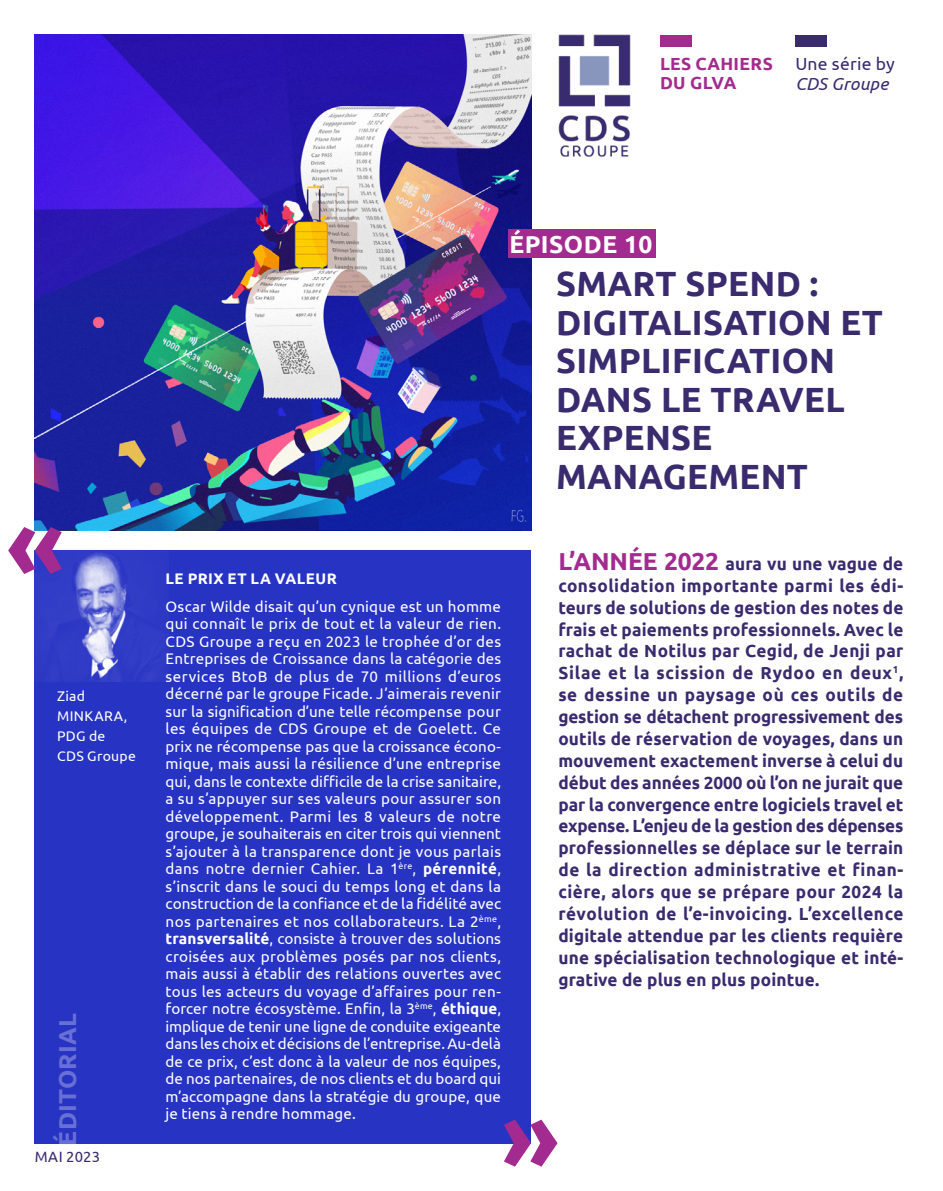
<style>
.page{position:relative;width:943px;height:1191px;background:#fff}
.page>*{position:absolute;margin:0;border:0;box-sizing:border-box;transform-origin:0 0}
.t1{font:700 98px "Ubuntu";color:#a32b8f}
.Titre_fiche{font:700 35px/38.5px "Ubuntu";letter-spacing:.01em;color:#392b6e}
.t2{font:700 24.5px "Ubuntu";letter-spacing:.01em;color:#6870d5}
.t3{font:700 24.5px "Ubuntu";letter-spacing:.02em;color:#fff}
.Chapo_fiche{font:700 17.5px/21.9px "Ubuntu";letter-spacing:.01em;color:#392b6e;text-align:justify}
.Texte_courant{font:17.5px/20.1px "Ubuntu";letter-spacing:.015em;color:#392b6e}
.Texte_courant-2{font:700 17.5px/19.2px "Ubuntu";letter-spacing:.02em;color:#a32b8f}
.Éditorial_fiche_opti{font:15.4px/17.5px "Ubuntu";letter-spacing:.01em;color:#fff;text-align:justify}
.Éditorial_fiche_opti-2{font:700 15.4px "Ubuntu";letter-spacing:.03em;color:#fff}
.Texte_courant-3{font:14.88px "Ubuntu";letter-spacing:.015em;color:#392b6e}
.Signature_Éditorial{font:14px/20.1px "Ubuntu";letter-spacing:.025em;color:#fff}
.s1{font-style:italic}
.s2{font-size:24.5px;color:#a32b8f}
.s3{font-weight:700}
</style>
<div class="page">
<div style="left:35px;top:550px;width:496px;height:593px;background:#2733c3"></div>
<img style="left:39px;top:552px;width:126px;height:130px">
<img style="left:35px;top:35px;width:496px;height:496px">
<img style="left:558px;top:34px;width:73px;height:123px">
<div style="left:660px;top:35px;width:31px;height:11px;background:#a32b8f"></div>
<div style="left:795px;top:35px;width:31px;height:11px;background:#392b6e"></div>
<div style="left:508px;top:229px;width:147px;height:28px;background:#a32b8f"></div>
<p class="Texte_courant-2" style="left:660px;top:54px;width:114px">LES CAHIERS<br>DU GLVA</p>
<p class="Texte_courant" style="left:795px;top:53px;width:101px">Une série by<br><span class="s1">CDS Groupe</span></p>
<p class="t1" style="left:6px;top:490px;width:60px">«</p>
<p class="Signature_Éditorial" style="left:57px;top:685px;width:80px">Ziad<br>MINKARA,<br>PDG de<br>CDS Groupe</p>
<p class="t2" style="left:52px;top:1145px;width:133px;rotate:-90deg">ÉDITORIAL</p>
<p class="Texte_courant-3" style="left:35px;top:1147px;width:67px">MAI 2023</p>
<p class="t3" style="left:509px;top:229px;width:145px">ÉPISODE 10</p>
<p class="Titre_fiche" style="left:556px;top:264px;width:328px">SMART SPEND :<br>DIGITALISATION ET<br>SIMPLIFICATION<br>DANS LE TRAVEL<br>EXPENSE<br>MANAGEMENT</p>
<p class="Chapo_fiche" style="left:558px;top:552px;width:346px"><span class="s2">L’ANNÉE 2022</span> aura vu une vague de consolidation importante parmi les édi&shy;teurs de solutions de gestion des notes de frais et paiements professionnels. Avec le rachat de Notilus par Cegid, de Jenji par Silae et la scission de Rydoo en deux<sup>1</sup>, se dessine un paysage où ces outils de gestion se détachent progressivement des outils de réservation de voyages, dans un mouvement exactement inverse à celui du début des années 2000 où l’on ne jurait que par la convergence entre logiciels travel et expense. L’enjeu de la gestion des dépenses professionnelles se déplace sur le terrain de la direction administrative et finan&shy;cière, alors que se prépare pour 2024 la révolution de l’e-invoicing. L’excellence digitale attendue par les clients requière une spécialisation technologique et inté&shy;grative de plus en plus pointue.</p>
<p class="Éditorial_fiche_opti-2" style="left:166px;top:569px;width:173px">LE PRIX ET LA VALEUR</p>
<p class="Éditorial_fiche_opti" style="left:166px;top:597px;width:337px">Oscar Wilde disait qu’un cynique est un homme qui connaît le prix de tout et la valeur de rien.<br>CDS Groupe a reçu en 2023 le trophée d’or des Entreprises de Croissance dans la catégorie des services BtoB de plus de 70 millions d’euros décerné par le groupe Ficade. J’aimerais revenir sur la signification d’une telle récompense pour les équipes de CDS Groupe et de Goelett. Ce prix ne récompense pas que la croissance écono&shy;mique, mais aussi la résilience d’une entreprise qui, dans le contexte difficile de la crise sanitaire, a su s’appuyer sur ses valeurs pour assurer son développement. Parmi les 8 valeurs de notre groupe, je souhaiterais en citer trois qui viennent s’ajouter à la transparence dont je vous parlais dans notre dernier Cahier. La 1<sup>ère</sup>, <span class="s3">pérennité</span>, s’inscrit dans le souci du temps long et dans la construction de la confiance et de la fidélité avec nos partenaires et nos collaborateurs. La 2<sup>ème</sup>, <span class="s3">transversalité</span>, consiste à trouver des solutions croisées aux problèmes posés par nos clients, mais aussi à établir des relations ouvertes avec tous les acteurs du voyage d’affaires pour ren&shy;forcer notre écosystème. Enfin, la 3<sup>ème</sup>, <span class="s3">éthique</span>, implique de tenir une ligne de conduite exigeante dans les choix et décisions de l’entreprise. Au-delà de ce prix, c’est donc à la valeur de nos équipes, de nos partenaires, de nos clients et du board qui m’accompagne dans la stratégie du groupe, que je tiens à rendre hommage.</p>
<p class="t1" style="left:559px;top:1203px;width:60px;rotate:-180deg">«</p>
</div>
